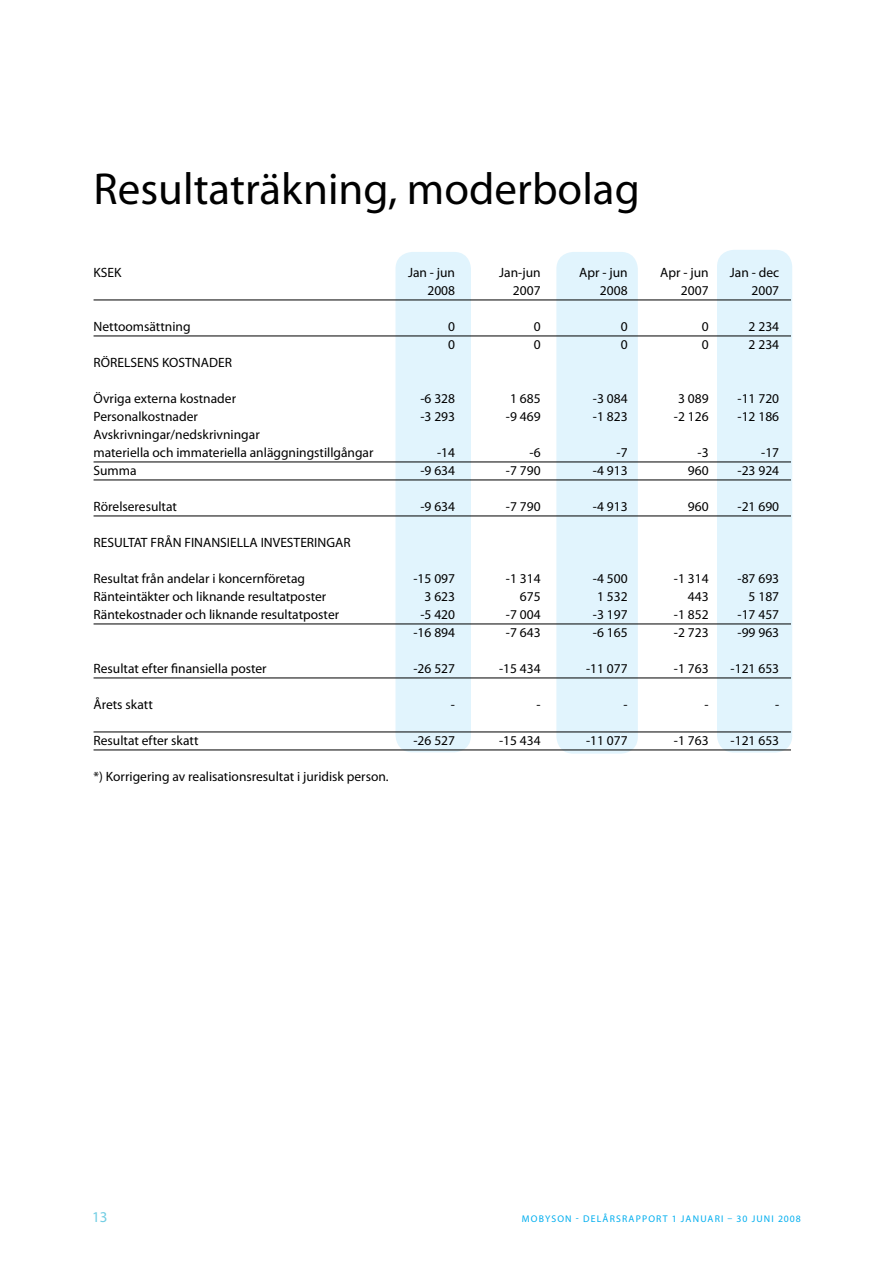
<style>
.page{position:relative;width:893px;height:1263px;background:#fff}
.page>*{position:absolute;margin:0;border:0;box-sizing:border-box;transform-origin:0 0}
.t1{font:45px "Myriad Pro";color:#000}
.t2{font:15px "Myriad Pro";color:#70cde3}
.t3{font:13.5px/18px "Myriad Pro";color:#000}
.t4{font:9.75px "Myriad Pro";letter-spacing:.12em;color:#00aeef}
</style>
<div class="page">
<div style="left:395px;top:252px;width:76px;height:500px;background:#e1f4fd;border-radius:17px"></div>
<div style="left:556px;top:252px;width:82px;height:502px;background:#e1f4fd;border-radius:17px"></div>
<div style="left:717px;top:250px;width:75px;height:503px;background:#e1f4fd;border-radius:17px"></div>
<hr style="left:94px;top:300px;width:697px;height:1px;background:#000">
<hr style="left:94px;top:336px;width:697px;height:1px;background:#000">
<hr style="left:94px;top:462px;width:697px;height:1px;background:#000">
<hr style="left:94px;top:480px;width:697px;height:1px;background:#000">
<hr style="left:94px;top:516px;width:697px;height:1px;background:#000">
<hr style="left:94px;top:624px;width:697px;height:1px;background:#000">
<hr style="left:94px;top:678px;width:697px;height:1px;background:#000">
<hr style="left:94px;top:732px;width:697px;height:1px;background:#000">
<hr style="left:94px;top:750px;width:697px;height:1px;background:#000">
<h1 class="t1" style="left:94px;top:164px;width:548px">Resultaträkning, moderbolag</h1>
<p class="t3" style="left:94px;top:264px;width:29px">KSEK</p>
<p class="t3" style="left:408px;top:264px;width:49px">Jan - jun</p>
<p class="t3" style="left:499px;top:264px;width:43px">Jan-jun</p>
<p class="t3" style="left:579px;top:264px;width:50px">Apr - jun</p>
<p class="t3" style="left:660px;top:264px;width:50px">Apr - jun</p>
<p class="t3" style="left:730px;top:264px;width:51px">Jan - dec</p>
<p class="t3" style="left:427px;top:282px;width:29px">2008</p>
<p class="t3" style="left:513px;top:282px;width:29px">2007</p>
<p class="t3" style="left:600px;top:282px;width:29px">2008</p>
<p class="t3" style="left:681px;top:282px;width:29px">2007</p>
<p class="t3" style="left:751px;top:282px;width:29px">2007</p>
<p class="t3" style="left:94px;top:318px;width:99px">Nettoomsättning</p>
<p class="t3" style="left:448px;top:318px;width:8px">0</p>
<p class="t3" style="left:534px;top:318px;width:8px">0</p>
<p class="t3" style="left:621px;top:318px;width:8px">0</p>
<p class="t3" style="left:702px;top:318px;width:8px">0</p>
<p class="t3" style="left:748px;top:318px;width:32px">2 234</p>
<p class="t3" style="left:448px;top:336px;width:8px">0</p>
<p class="t3" style="left:534px;top:336px;width:8px">0</p>
<p class="t3" style="left:621px;top:336px;width:8px">0</p>
<p class="t3" style="left:702px;top:336px;width:8px">0</p>
<p class="t3" style="left:748px;top:336px;width:32px">2 234</p>
<p class="t3" style="left:94px;top:354px;width:140px">RÖRELSENS KOSTNADER</p>
<p class="t3" style="left:94px;top:390px;width:144px">Övriga externa kostnader</p>
<p class="t3" style="left:420px;top:390px;width:36px">-6 328</p>
<p class="t3" style="left:510px;top:390px;width:32px">1 685</p>
<p class="t3" style="left:593px;top:390px;width:36px">-3 084</p>
<p class="t3" style="left:678px;top:390px;width:32px">3 089</p>
<p class="t3" style="left:737px;top:390px;width:43px">-11 720</p>
<p class="t3" style="left:94px;top:408px;width:106px">Personalkostnader</p>
<p class="t3" style="left:420px;top:408px;width:36px">-3 293</p>
<p class="t3" style="left:506px;top:408px;width:36px">-9 469</p>
<p class="t3" style="left:593px;top:408px;width:36px">-1 823</p>
<p class="t3" style="left:674px;top:408px;width:36px">-2 126</p>
<p class="t3" style="left:737px;top:408px;width:43px">-12 186</p>
<p class="t3" style="left:94px;top:426px;width:281px">Avskrivningar/nedskrivningar<br>materiella och immateriella anläggningstillgångar</p>
<p class="t3" style="left:437px;top:444px;width:19px">-14</p>
<p class="t3" style="left:529px;top:444px;width:13px">-6</p>
<p class="t3" style="left:616px;top:444px;width:13px">-7</p>
<p class="t3" style="left:697px;top:444px;width:13px">-3</p>
<p class="t3" style="left:761px;top:444px;width:19px">-17</p>
<p class="t3" style="left:94px;top:462px;width:45px">Summa</p>
<p class="t3" style="left:420px;top:462px;width:36px">-9 634</p>
<p class="t3" style="left:506px;top:462px;width:36px">-7 790</p>
<p class="t3" style="left:593px;top:462px;width:36px">-4 913</p>
<p class="t3" style="left:688px;top:462px;width:22px">960</p>
<p class="t3" style="left:737px;top:462px;width:43px">-23 924</p>
<p class="t3" style="left:94px;top:498px;width:85px">Rörelseresultat</p>
<p class="t3" style="left:420px;top:498px;width:36px">-9 634</p>
<p class="t3" style="left:506px;top:498px;width:36px">-7 790</p>
<p class="t3" style="left:593px;top:498px;width:36px">-4 913</p>
<p class="t3" style="left:688px;top:498px;width:22px">960</p>
<p class="t3" style="left:737px;top:498px;width:43px">-21 690</p>
<p class="t3" style="left:94px;top:534px;width:259px">RESULTAT FRÅN FINANSIELLA INVESTERINGAR</p>
<p class="t3" style="left:94px;top:570px;width:213px">Resultat från andelar i koncernföretag</p>
<p class="t3" style="left:413px;top:570px;width:43px">-15 097</p>
<p class="t3" style="left:506px;top:570px;width:36px">-1 314</p>
<p class="t3" style="left:593px;top:570px;width:36px">-4 500</p>
<p class="t3" style="left:674px;top:570px;width:36px">-1 314</p>
<p class="t3" style="left:737px;top:570px;width:43px">-87 693</p>
<p class="t3" style="left:94px;top:588px;width:234px">Ränteintäkter och liknande resultatposter</p>
<p class="t3" style="left:424px;top:588px;width:32px">3 623</p>
<p class="t3" style="left:520px;top:588px;width:22px">675</p>
<p class="t3" style="left:597px;top:588px;width:32px">1 532</p>
<p class="t3" style="left:688px;top:588px;width:22px">443</p>
<p class="t3" style="left:748px;top:588px;width:32px">5 187</p>
<p class="t3" style="left:94px;top:606px;width:247px">Räntekostnader och liknande resultatposter</p>
<p class="t3" style="left:420px;top:606px;width:36px">-5 420</p>
<p class="t3" style="left:506px;top:606px;width:36px">-7 004</p>
<p class="t3" style="left:593px;top:606px;width:36px">-3 197</p>
<p class="t3" style="left:674px;top:606px;width:36px">-1 852</p>
<p class="t3" style="left:737px;top:606px;width:43px">-17 457</p>
<p class="t3" style="left:413px;top:624px;width:43px">-16 894</p>
<p class="t3" style="left:506px;top:624px;width:36px">-7 643</p>
<p class="t3" style="left:593px;top:624px;width:36px">-6 165</p>
<p class="t3" style="left:674px;top:624px;width:36px">-2 723</p>
<p class="t3" style="left:737px;top:624px;width:43px">-99 963</p>
<p class="t3" style="left:94px;top:660px;width:175px">Resultat efter nansiella poster</p>
<p class="t3" style="left:413px;top:660px;width:43px">-26 527</p>
<p class="t3" style="left:499px;top:660px;width:43px">-15 434</p>
<p class="t3" style="left:586px;top:660px;width:43px">-11 077</p>
<p class="t3" style="left:674px;top:660px;width:36px">-1 763</p>
<p class="t3" style="left:730px;top:660px;width:50px">-121 653</p>
<p class="t3" style="left:94px;top:696px;width:61px">Årets skatt</p>
<p class="t3" style="left:451px;top:696px;width:6px">-</p>
<p class="t3" style="left:536px;top:696px;width:6px">-</p>
<p class="t3" style="left:623px;top:696px;width:6px">-</p>
<p class="t3" style="left:704px;top:696px;width:6px">-</p>
<p class="t3" style="left:775px;top:696px;width:6px">-</p>
<p class="t3" style="left:94px;top:732px;width:106px">Resultat efter skatt</p>
<p class="t3" style="left:413px;top:732px;width:43px">-26 527</p>
<p class="t3" style="left:499px;top:732px;width:43px">-15 434</p>
<p class="t3" style="left:586px;top:732px;width:43px">-11 077</p>
<p class="t3" style="left:674px;top:732px;width:36px">-1 763</p>
<p class="t3" style="left:730px;top:732px;width:50px">-121 653</p>
<p class="t3" style="left:94px;top:768px;width:297px">*) Korrigering av realisationsresultat i juridisk person.</p>
<p class="t2" style="left:92px;top:1209px;width:17px">13</p>
<p class="t4" style="left:522px;top:1213px;width:280px">MOBYSON - DELÅRSRAPPORT 1 JANUARI – 30 JUNI 2008</p>
</div>
